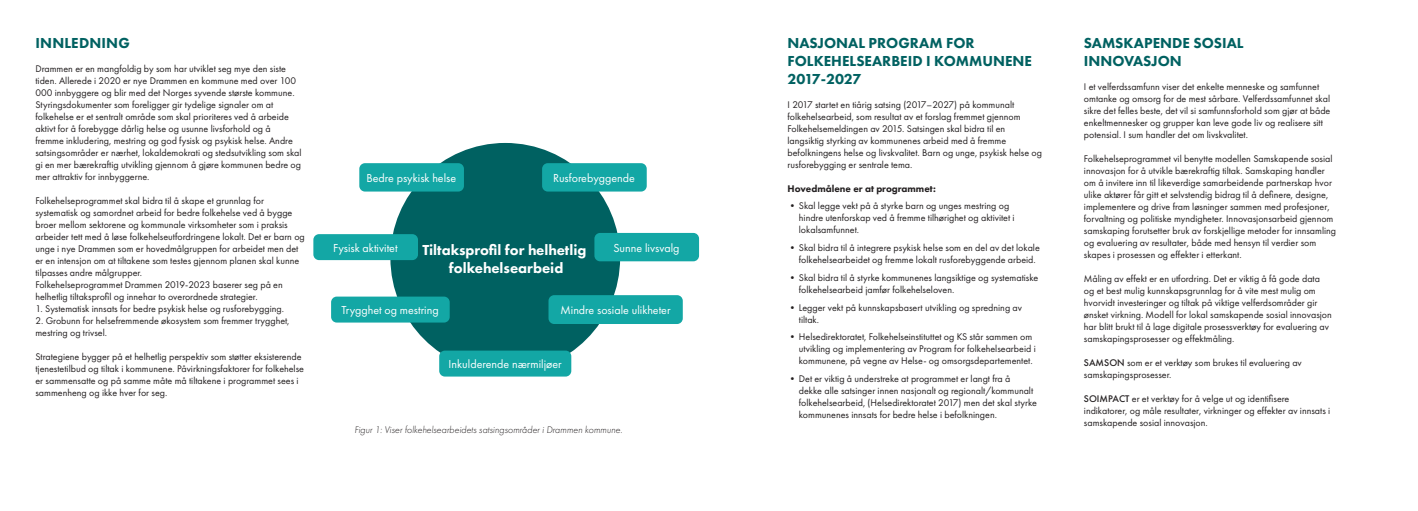
<style>
.page{position:relative;width:1418px;height:511px;background:#fff}
.page>*{position:absolute;margin:0;border:0;box-sizing:border-box;transform-origin:0 0}
.t1{font:800 15px/18px "Futura PT";color:#006161}
.t2{font:800 15px "Futura PT";color:#fff}
.t3{font:12px "Futura PT";color:#fff}
.Brødtekst{font:10px/12px "Futura PT";color:#231f20}
.Bildetekst{font:italic 300 10px "Futura PT";color:#231f20}
.Brødtekst-2{font:800 10px "Futura PT";color:#231f20}
.s1{font-weight:500}
</style>
<div class="page">
<div style="left:390px;top:143px;width:230px;height:229px;background:#006161;border-radius:50%"></div>
<div style="left:359px;top:163px;width:105px;height:28px;background:#13a7a5;border-radius:6px"></div>
<div style="left:548px;top:295px;width:134px;height:29px;background:#13a7a5;border-radius:6px"></div>
<div style="left:313px;top:234px;width:105px;height:26px;background:#13a7a5;border-radius:6px"></div>
<div style="left:331px;top:296px;width:119px;height:26px;background:#13a7a5;border-radius:6px"></div>
<div style="left:439px;top:350px;width:132px;height:26px;background:#13a7a5;border-radius:6px"></div>
<div style="left:542px;top:163px;width:104px;height:28px;background:#13a7a5;border-radius:6px"></div>
<div style="left:594px;top:233px;width:105px;height:28px;background:#13a7a5;border-radius:6px"></div>
<p class="t1" style="left:36px;top:33px;width:96px">INNLEDNING</p>
<p class="Brødtekst" style="left:35px;top:62px;width:268px">Drammen er en mangfoldig by som har utviklet seg mye den siste tiden. Allerede i 2020 er nye Drammen en kommune med over 100<br>000 innbyggere og blir med det Norges syvende største kommune.<br>Styringsdokumenter som foreligger gir tydelige signaler om at folkehelse er et sentralt område som skal prioriteres ved å arbeide aktivt for å forebygge dårlig helse og usunne livsforhold og å fremme inkludering, mestring og god fysisk og psykisk helse. Andre satsingsområder er nærhet, lokaldemokrati og stedsutvikling som skal gi en mer bærekraftig utvikling gjennom å gjøre kommunen bedre og mer attraktiv for innbyggerne.</p>
<p class="Brødtekst" style="left:35px;top:194px;width:271px">Folkehelseprogrammet skal bidra til å skape et grunnlag for systematisk og samordnet arbeid for bedre folkehelse ved å bygge broer mellom sektorene og kommunale virksomheter som i praksis arbeider tett med å løse folkehelseutfordringene lokalt. Det er barn og unge i nye Drammen som er hovedmålgruppen for arbeidet men det er en intensjon om at tiltakene som testes gjennom planen skal kunne tilpasses andre målgrupper.</p>
<p class="Brødtekst" style="left:35px;top:278px;width:249px">Folkehelseprogrammet Drammen 2019-2023 baserer seg på en helhetlig tiltaksprofil og innehar to overordnede strategier.</p>
<p class="Brødtekst" style="left:35px;top:302px;width:250px">1. Systematisk innsats for bedre psykisk helse og rusforebygging.</p>
<p class="Brødtekst" style="left:35px;top:314px;width:256px">2. Grobunn for helsefremmende økosystem som fremmer trygghet, mestring og trivsel.</p>
<p class="Brødtekst" style="left:35px;top:350px;width:270px">Strategiene bygger på et helhetlig perspektiv som støtter eksisterende tjenestetilbud og tiltak i kommunene. Påvirkningsfaktorer for folkehelse er sammensatte og på samme måte må tiltakene i programmet sees i sammenheng og ikke hver for seg.</p>
<p class="t3" style="left:366px;top:171px;width:91px">Bedre psykisk helse</p>
<p class="t3" style="left:553px;top:171px;width:83px">Rusforebyggende</p>
<p class="t3" style="left:333px;top:240px;width:66px">Fysisk aktivitet</p>
<p class="t2" style="left:422px;top:240px;width:165px">Tiltaksprofil for helhetlig</p>
<p class="t2" style="left:449px;top:258px;width:116px">folkehelsearbeid</p>
<p class="t3" style="left:613px;top:240px;width:68px">Sunne livsvalg</p>
<p class="t3" style="left:341px;top:303px;width:99px">Trygghet og mestring</p>
<p class="t3" style="left:560px;top:303px;width:112px">Mindre sosiale ulikheter</p>
<p class="t3" style="left:448px;top:357px;width:115px">Inkulderende nærmiljøer</p>
<p class="Bildetekst" style="left:354px;top:423px;width:269px">Figur 1: Viser folkehelsearbeidets satsingsområder i Drammen kommune.</p>
<p class="t1" style="left:787px;top:33px;width:246px">NASJONAL PROGRAM FOR<br>FOLKEHELSEARBEID I KOMMUNENE<br>2017-2027</p>
<p class="Brødtekst" style="left:787px;top:98px;width:256px">I 2017 startet en tiårig satsing (2017–2027) på kommunalt folkehelsearbeid, som resultat av et forslag fremmet gjennom Folkehelsemeldingen av 2015. Satsingen skal bidra til en langsiktig styrking av kommunenes arbeid med å fremme befolkningens helse og livskvalitet. Barn og unge, psykisk helse og rusforebygging er sentrale tema.</p>
<p class="Brødtekst-2" style="left:787px;top:182px;width:150px">Hovedmålene er at programmet:</p>
<p class="Brødtekst" style="left:799px;top:200px;width:217px;text-indent:-11px">•Skal legge vekt på å styrke barn og unges mestring og hindre utenforskap ved å fremme tilhørighet og aktivitet i lokalsamfunnet.</p>
<p class="Brødtekst" style="left:799px;top:241px;width:242px;text-indent:-11px">•Skal bidra til å integrere psykisk helse som en del av det lokale folkehelsearbeidet og fremme lokalt rusforebyggende arbeid.</p>
<p class="Brødtekst" style="left:799px;top:271px;width:241px;text-indent:-11px">•Skal bidra til å styrke kommunenes langsiktige og systematiske folkehelsearbeid jamfør folkehelseloven.</p>
<p class="Brødtekst" style="left:799px;top:301px;width:225px;text-indent:-11px">•Legger vekt på kunnskapsbasert utvikling og spredning av tiltak.</p>
<p class="Brødtekst" style="left:799px;top:330px;width:238px;text-indent:-11px">•Helsedirektoratet, Folkehelseinstituttet og KS står sammen om utvikling og implementering av Program for folkehelsearbeid i kommunene, på vegne av Helse- og omsorgsdepartementet.</p>
<p class="Brødtekst" style="left:799px;top:372px;width:239px;text-indent:-11px">•Det er viktig å understreke at programmet er langt fra å<br>dekke alle satsinger innen nasjonalt og regionalt/kommunalt folkehelsearbeid, (Helsedirektoratet 2017) men det skal styrke kommunenes innsats for bedre helse i befolkningen.</p>
<p class="t1" style="left:1083px;top:33px;width:161px">SAMSKAPENDE SOSIAL<br>INNOVASJON</p>
<p class="Brødtekst" style="left:1083px;top:80px;width:248px">I et velferdssamfunn viser det enkelte menneske og samfunnet omtanke og omsorg for de mest sårbare. Velferdssamfunnet skal sikre det felles beste, det vil si samfunnsforhold som gjør at både enkeltmennesker og grupper kan leve gode liv og realisere sitt potensial. I sum handler det om livskvalitet.</p>
<p class="Brødtekst" style="left:1083px;top:152px;width:254px">Folkehelseprogrammet vil benytte modellen Samskapende sosial innovasjon for å utvikle bærekraftig tiltak. Samskaping handler om å invitere inn til likeverdige samarbeidende partnerskap hvor ulike aktører får gitt et selvstendig bidrag til å definere, designe, implementere og drive fram løsninger sammen med profesjoner, forvaltning og politiske myndigheter. Innovasjonsarbeid gjennom samskaping forutsetter bruk av forskjellige metoder for innsamling og evaluering av resultater, både med hensyn til verdier som skapes i prosessen og effekter i etterkant.</p>
<p class="Brødtekst" style="left:1083px;top:272px;width:249px">Måling av effekt er en utfordring. Det er viktig å få gode data og et best mulig kunnskapsgrunnlag for å vite mest mulig om hvorvidt investeringer og tiltak på viktige velferdsområder gir ønsket virkning. Modell for lokal samskapende sosial innovasjon har blitt brukt til å lage digitale prosessverktøy for evaluering av samskapingsprosesser og effektmåling.</p>
<p class="Brødtekst" style="left:1083px;top:356px;width:219px"><span class="s1">SAMSON</span> som er et verktøy som brukes til evaluering av samskapingsprosesser.</p>
<p class="Brødtekst" style="left:1083px;top:392px;width:248px"><span class="s1">SOIMPACT</span> er et verktøy for å velge ut og identifisere indikatorer, og måle resultater, virkninger og effekter av innsats i samskapende sosial innovasjon.</p>
</div>
